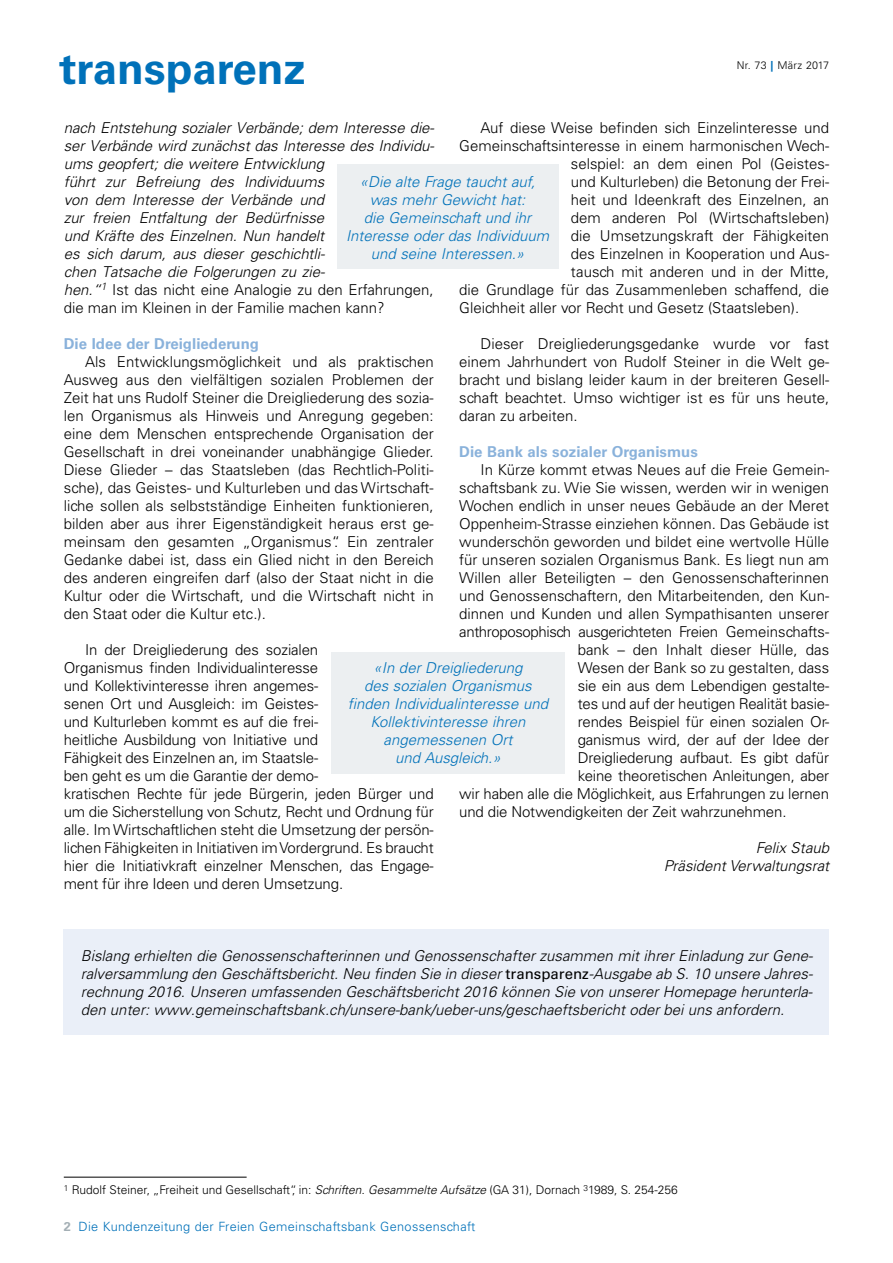
<style>
.page{position:relative;width:893px;height:1263px;background:#fff}
.page>*{position:absolute;margin:0;border:0;box-sizing:border-box;transform-origin:0 0}
.t1{font:700 43.8px "Univers";color:#0071b9}
.t2{font:300 15px/18px "Univers";letter-spacing:-.01em;color:#000;text-align:justify}
.t3{font:italic 300 15px/18px "Univers";letter-spacing:-.005em;color:#000}
.t4{font:italic 300 15px/18px "Univers";color:#0071b9;text-align:center}
.t5{font:700 15px "Univers";color:#8ab2db}
.t6{font:300 12.75px "Univers";letter-spacing:.025em;color:#0071b9}
.t7{font:300 12px "Univers";color:#000}
.t8{font:300 10.8px "Univers";letter-spacing:.025em;color:#000}
.s1{font-weight:700;color:#0071b9}
.s2{font-style:normal}
.s3{font-weight:400;font-style:normal}
.s4{font-style:italic}
.s5{font-weight:700;color:#a4afb5}
</style>
<div class="page">
<hr style="left:64px;top:1177px;width:183px;height:1px;background:#000">
<div style="left:337px;top:164px;width:221px;height:105px;background:#eceff1"></div>
<div style="left:331px;top:652px;width:234px;height:121px;background:#eceff1"></div>
<div style="left:64px;top:929px;width:765px;height:106px;background:#eaeff8"></div>
<h1 class="t1" style="left:60px;top:43px;width:248px">transparenz</h1>
<p class="t8" style="left:737px;top:59px;width:94px">Nr. 73 <span class="s1">|</span> März 2017</p>
<p class="t3" style="left:64px;top:118px;width:372px">nach Entstehung sozialer Verbände; dem Interesse die&shy;ser Verbände wird zunächst das Interesse des Individu&shy;ums geopfert; die weitere Entwicklung<br>führt zur Befreiung des Individuums<br>von dem Interesse der Verbände und<br>zur freien Entfaltung der Bedürfnisse<br>und Kräfte des Einzelnen. Nun handelt<br>es sich darum, aus dieser geschichtli-<br>chen Tatsache die Folgerungen zu zie-<br>hen.“<sup>1</sup> <span class="s2">Ist das nicht eine Analogie zu den Erfahrungen, die man im Kleinen in der Familie machen kann?</span></p>
<p class="t5" style="left:64px;top:334px;width:197px">Die Idee der Dreigliederung</p>
<p class="t2" style="left:64px;top:352px;width:371px;text-indent:21px">Als Entwicklungsmöglichkeit und als praktischen Ausweg aus den vielfältigen sozialen Problemen der Zeit hat uns Rudolf Steiner die Dreigliederung des sozia&shy;len Organismus als Hinweis und Anregung gegeben: eine dem Menschen entsprechende Organisation der Gesellschaft in drei voneinander unabhängige Glieder.<br>Diese Glieder – das Staatsleben (das Rechtlich-Politi&shy;sche), das Geistes- und Kulturleben und das Wirtschaft&shy;liche sollen als selbstständige Einheiten funktionieren, bilden aber aus ihrer Eigenständigkeit heraus erst ge&shy;meinsam den gesamten „Organismus“. Ein zentraler Gedanke dabei ist, dass ein Glied nicht in den Bereich des anderen eingreifen darf (also der Staat nicht in die Kultur oder die Wirtschaft, und die Wirtschaft nicht in den Staat oder die Kultur etc.).</p>
<p class="t2" style="left:64px;top:640px;width:371px;text-align:left;text-indent:21px">In der Dreigliederung des sozialen<br>Organismus finden Individualinteresse<br>und Kollektivinteresse ihren angemes-<br>senen Ort und Ausgleich: im Geistes-<br>und Kulturleben kommt es auf die frei-<br>heitliche Ausbildung von Initiative und<br>Fähigkeit des Einzelnen an, im Staatsle-<br>ben geht es um die Garantie der demo-<br>kratischen Rechte für jede Bürgerin, jeden Bürger und um die Sicherstellung von Schutz, Recht und Ordnung für alle. Im Wirtschaftlichen steht die Umsetzung der persön&shy;lichen Fähigkeiten in Initiativen im Vordergrund. Es braucht hier die Initiativkraft einzelner Menschen, das Engage&shy;ment für ihre Ideen und deren Umsetzung.</p>
<p class="t2" style="left:480px;top:118px;width:350px">Auf diese Weise befinden sich Einzelinteresse und</p>
<p class="t2" style="left:459px;top:136px;width:371px">Gemeinschaftsinteresse in einem harmonischen Wech-</p>
<p class="t2" style="left:571px;top:154px;width:260px">selspiel: an dem einen Pol (Geistes-</p>
<p class="t2" style="left:571px;top:172px;width:260px">und Kulturleben) die Betonung der Frei-</p>
<p class="t2" style="left:571px;top:190px;width:260px">heit und Ideenkraft des Einzelnen, an</p>
<p class="t2" style="left:571px;top:208px;width:260px">dem anderen Pol (Wirtschaftsleben)</p>
<p class="t2" style="left:571px;top:226px;width:260px">die Umsetzungskraft der Fähigkeiten</p>
<p class="t2" style="left:571px;top:244px;width:260px">des Einzelnen in Kooperation und Aus-</p>
<p class="t2" style="left:571px;top:262px;width:260px">tausch mit anderen und in der Mitte,</p>
<p class="t2" style="left:459px;top:280px;width:371px">die Grundlage für das Zusammenleben schaffend, die</p>
<p class="t2" style="left:459px;top:298px;width:341px">Gleichheit aller vor Recht und Gesetz (Staatsleben).</p>
<p class="t2" style="left:459px;top:334px;width:371px;text-indent:21px">Dieser Dreigliederungsgedanke wurde vor fast einem Jahrhundert von Rudolf Steiner in die Welt ge&shy;bracht und bislang leider kaum in der breiteren Gesell&shy;schaft beachtet. Umso wichtiger ist es für uns heute, daran zu arbeiten.</p>
<p class="t5" style="left:459px;top:442px;width:240px">Die Bank als sozialer Organismus</p>
<p class="t2" style="left:480px;top:460px;width:350px">In Kürze kommt etwas Neues auf die Freie Gemein-</p>
<p class="t2" style="left:459px;top:478px;width:371px">schaftsbank zu. Wie Sie wissen, werden wir in wenigen</p>
<p class="t2" style="left:459px;top:496px;width:371px">Wochen endlich in unser neues Gebäude an der Meret</p>
<p class="t2" style="left:459px;top:514px;width:371px">Oppenheim-Strasse einziehen können. Das Gebäude ist</p>
<p class="t2" style="left:459px;top:532px;width:371px">wunderschön geworden und bildet eine wertvolle Hülle</p>
<p class="t2" style="left:459px;top:550px;width:371px">für unseren sozialen Organismus Bank. Es liegt nun am</p>
<p class="t2" style="left:459px;top:568px;width:371px">Willen aller Beteiligten – den Genossenschafterinnen</p>
<p class="t2" style="left:459px;top:586px;width:371px">und Genossenschaftern, den Mitarbeitenden, den Kun-</p>
<p class="t2" style="left:459px;top:604px;width:371px">dinnen und Kunden und allen Sympathisanten unserer</p>
<p class="t2" style="left:459px;top:622px;width:371px">anthroposophisch ausgerichteten Freien Gemeinschafts-</p>
<p class="t2" style="left:578px;top:640px;width:253px">bank – den Inhalt dieser Hülle, das</p>
<p class="t2" style="left:578px;top:658px;width:253px">Wesen der Bank so zu gestalten, dass</p>
<p class="t2" style="left:578px;top:676px;width:253px">sie ein aus dem Lebendigen gestalte-</p>
<p class="t2" style="left:578px;top:694px;width:253px">tes und auf der heutigen Realität basie-</p>
<p class="t2" style="left:578px;top:712px;width:253px">rendes Beispiel für einen sozialen Or-</p>
<p class="t2" style="left:578px;top:730px;width:253px">ganismus wird, der auf der Idee der</p>
<p class="t2" style="left:578px;top:748px;width:253px">Dreigliederung aufbaut. Es gibt dafür</p>
<p class="t2" style="left:578px;top:766px;width:253px">keine theoretischen Anleitungen, aber</p>
<p class="t2" style="left:459px;top:784px;width:371px">wir haben alle die Möglichkeit, aus Erfahrungen zu lernen</p>
<p class="t2" style="left:459px;top:802px;width:329px">und die Notwendigkeiten der Zeit wahrzunehmen.</p>
<p class="t3" style="left:664px;top:838px;width:167px;text-align:right">Felix Staub<br>Präsident Verwaltungsrat</p>
<p class="t4" style="left:346px;top:172px;width:205px">«Die alte Frage taucht auf, was mehr Gewicht hat:<br>die Gemeinschaft und ihr<br>Interesse oder das Individuum und seine Interessen.»</p>
<p class="t4" style="left:348px;top:658px;width:202px">«In der Dreigliederung<br>des sozialen Organismus finden Individualinteresse und<br>Kollektivinteresse ihren angemessenen Ort<br>und Ausgleich.»</p>
<p class="t3" style="left:81px;top:946px;width:734px;text-align:justify">Bislang erhielten die Genossenschafterinnen und Genossenschafter zusammen mit ihrer Einladung zur Gene&shy;ralversammlung den Geschäftsbericht. Neu finden Sie in dieser <span class="s3">transparenz</span>-Ausgabe ab S. 10 unsere Jahres&shy;rechnung 2016. Unseren umfassenden Geschäftsbericht 2016 können Sie von unserer Homepage herunterla&shy;den unter: www.gemeinschaftsbank.ch/unsere-bank/ueber-uns/geschaeftsbericht oder bei uns anfordern.</p>
<p class="t7" style="left:64px;top:1183px;width:616px"><sup>1</sup> Rudolf Steiner, „Freiheit und Gesellschaft“, in: <span class="s4">Schriften. Gesammelte Aufsätze</span> (GA 31), Dornach <sup>3</sup>1989, S. 254-256</p>
<p class="t6" style="left:64px;top:1218px;width:413px"><span class="s5">2</span> Die Kundenzeitung der Freien Gemeinschaftsbank Genossenschaft</p>
</div>
